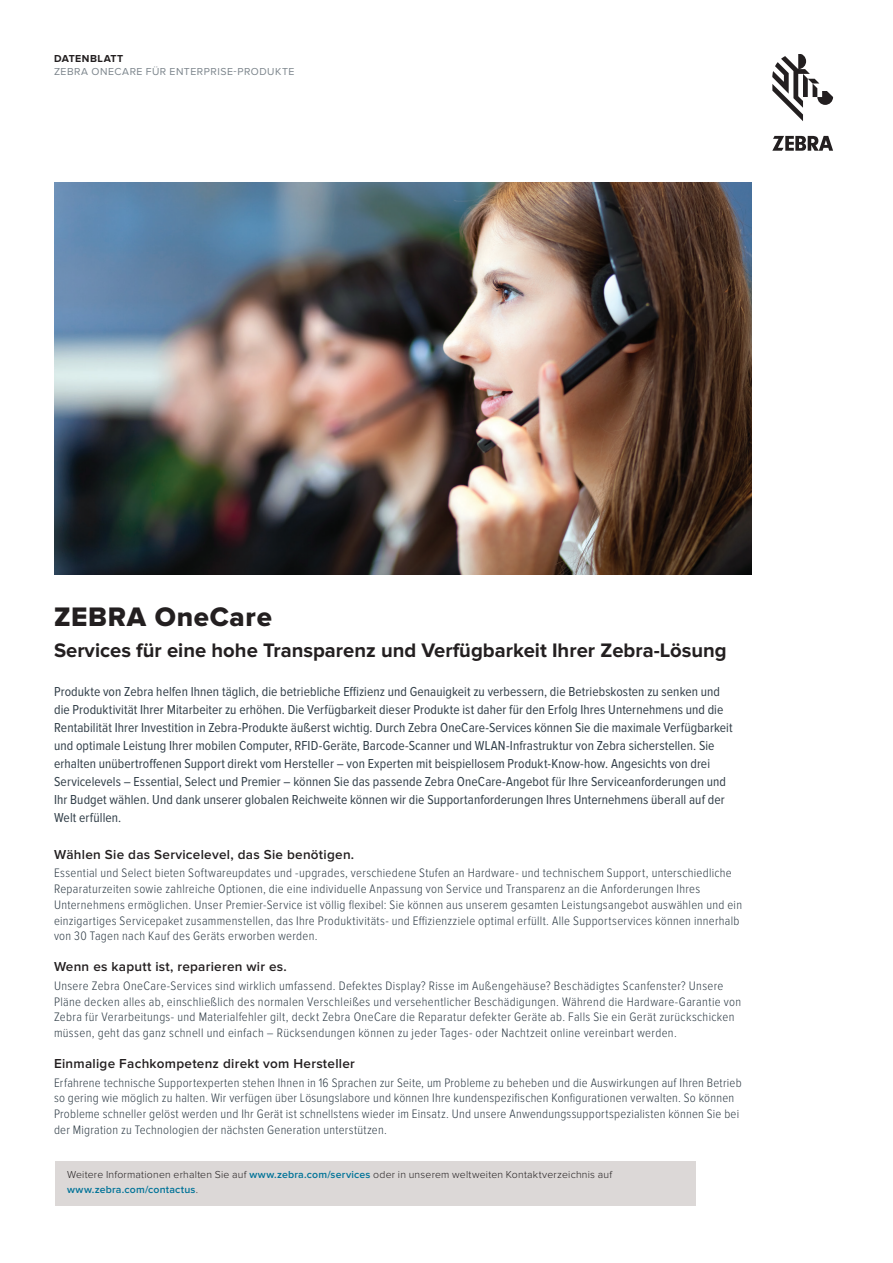
<style>
.page{position:relative;width:893px;height:1263px;background:#fff}
.page>*{position:absolute;margin:0;border:0;box-sizing:border-box;transform-origin:0 0}
.Header_1{font:27.75px "Proxima Nova Extrabld";letter-spacing:.025em;color:#231f20}
.Header_2{font:700 20.25px "Proxima Nova";color:#231f20}
.Body_Copy__Whitespac{font:13.5px/18px "Proxima Nova Cond";letter-spacing:.005em;color:#313e48}
.Header_4{font:600 13.5px "Proxima Nova";letter-spacing:.02em;color:#231f20}
.Body_Copy__Alternati{font:300 12.75px/15.8px "Proxima Nova Cond";letter-spacing:.025em;color:#313e48}
.Small_Callout_Text{font:300 10.5px/15px "Proxima Nova";letter-spacing:.02em;color:#231f20}
.t1{font:10.5px "Proxima Nova";letter-spacing:.05em;color:#7c858c}
.t2{font:700 10.5px "Proxima Nova";letter-spacing:.05em;color:#231f20}
.s1{font-weight:600;color:#007398}
</style>
<div class="page">
<div style="left:55px;top:1161px;width:640px;height:44px;background:#dcd8d7"></div>
<svg style="left:772px;top:54px;width:61px;height:67px"></svg>
<svg style="left:772px;top:136px;width:61px;height:15px"></svg>
<img style="left:54px;top:183px;width:698px;height:391px">
<p class="t2" style="left:54px;top:53px;width:71px">DATENBLATT</p>
<p class="t1" style="left:54px;top:65px;width:242px">ZEBRA ONECARE FÜR ENTERPRISE-PRODUKTE</p>
<p class="Header_1" style="left:54px;top:601px;width:219px">ZEBRA OneCare</p>
<p class="Header_2" style="left:54px;top:639px;width:674px">Services für eine hohe Transparenz und Verfügbarkeit Ihrer Zebra-Lösung</p>
<p class="Body_Copy__Whitespac" style="left:54px;top:683px;width:680px">Produkte von Zebra helfen Ihnen täglich, die betriebliche Effizienz und Genauigkeit zu verbessern, die Betriebskosten zu senken und die Produktivität Ihrer Mitarbeiter zu erhöhen. Die Verfügbarkeit dieser Produkte ist daher für den Erfolg Ihres Unternehmens und die Rentabilität Ihrer Investition in Zebra-Produkte äußerst wichtig. Durch Zebra OneCare-Services können Sie die maximale Verfügbarkeit und optimale Leistung Ihrer mobilen Computer, RFID-Geräte, Barcode-Scanner und WLAN-Infrastruktur von Zebra sicherstellen. Sie erhalten unübertroffenen Support direkt vom Hersteller – von Experten mit beispiellosem Produkt-Know-how. Angesichts von drei Servicelevels – Essential, Select und Premier – können Sie das passende Zebra OneCare-Angebot für Ihre Serviceanforderungen und Ihr Budget wählen. Und dank unserer globalen Reichweite können wir die Supportanforderungen Ihres Unternehmens überall auf der Welt erfüllen.</p>
<p class="Header_4" style="left:54px;top:848px;width:302px">Wählen Sie das Servicelevel, das Sie benötigen.</p>
<p class="Body_Copy__Alternati" style="left:54px;top:865px;width:690px">Essential und Select bieten Softwareupdates und -upgrades, verschiedene Stufen an Hardware- und technischem Support, unterschiedliche Reparaturzeiten sowie zahlreiche Optionen, die eine individuelle Anpassung von Service und Transparenz an die Anforderungen Ihres Unternehmens ermöglichen. Unser Premier-Service ist völlig flexibel: Sie können aus unserem gesamten Leistungsangebot auswählen und ein einzigartiges Servicepaket zusammenstellen, das Ihre Produktivitäts- und Effizienzziele optimal erfüllt. Alle Supportservices können innerhalb von 30 Tagen nach Kauf des Geräts erworben werden.</p>
<p class="Header_4" style="left:54px;top:960px;width:234px">Wenn es kaputt ist, reparieren wir es.</p>
<p class="Body_Copy__Alternati" style="left:54px;top:978px;width:689px">Unsere Zebra OneCare-Services sind wirklich umfassend. Defektes Display? Risse im Außengehäuse? Beschädigtes Scanfenster? Unsere Pläne decken alles ab, einschließlich des normalen Verschleißes und versehentlicher Beschädigungen. Während die Hardware-Garantie von Zebra für Verarbeitungs- und Materialfehler gilt, deckt Zebra OneCare die Reparatur defekter Geräte ab. Falls Sie ein Gerät zurückschicken müssen, geht das ganz schnell und einfach – Rücksendungen können zu jeder Tages- oder Nachtzeit online vereinbart werden.</p>
<p class="Header_4" style="left:54px;top:1057px;width:302px">Einmalige Fachkompetenz direkt vom Hersteller</p>
<p class="Body_Copy__Alternati" style="left:54px;top:1075px;width:689px">Erfahrene technische Supportexperten stehen Ihnen in 16 Sprachen zur Seite, um Probleme zu beheben und die Auswirkungen auf Ihren Betrieb so gering wie möglich zu halten. Wir verfügen über Lösungslabore und können Ihre kundenspezifischen Konfigurationen verwalten. So können Probleme schneller gelöst werden und Ihr Gerät ist schnellstens wieder im Einsatz. Und unsere Anwendungssupportspezialisten können Sie bei der Migration zu Technologien der nächsten Generation unterstützen.</p>
<p class="Small_Callout_Text" style="left:67px;top:1167px;width:547px">Weitere Informationen erhalten Sie auf <span class="s1">www.zebra.com/services</span> oder in unserem weltweiten Kontaktverzeichnis auf <span class="s1">www.zebra.com/contactus</span>.</p>
</div>
